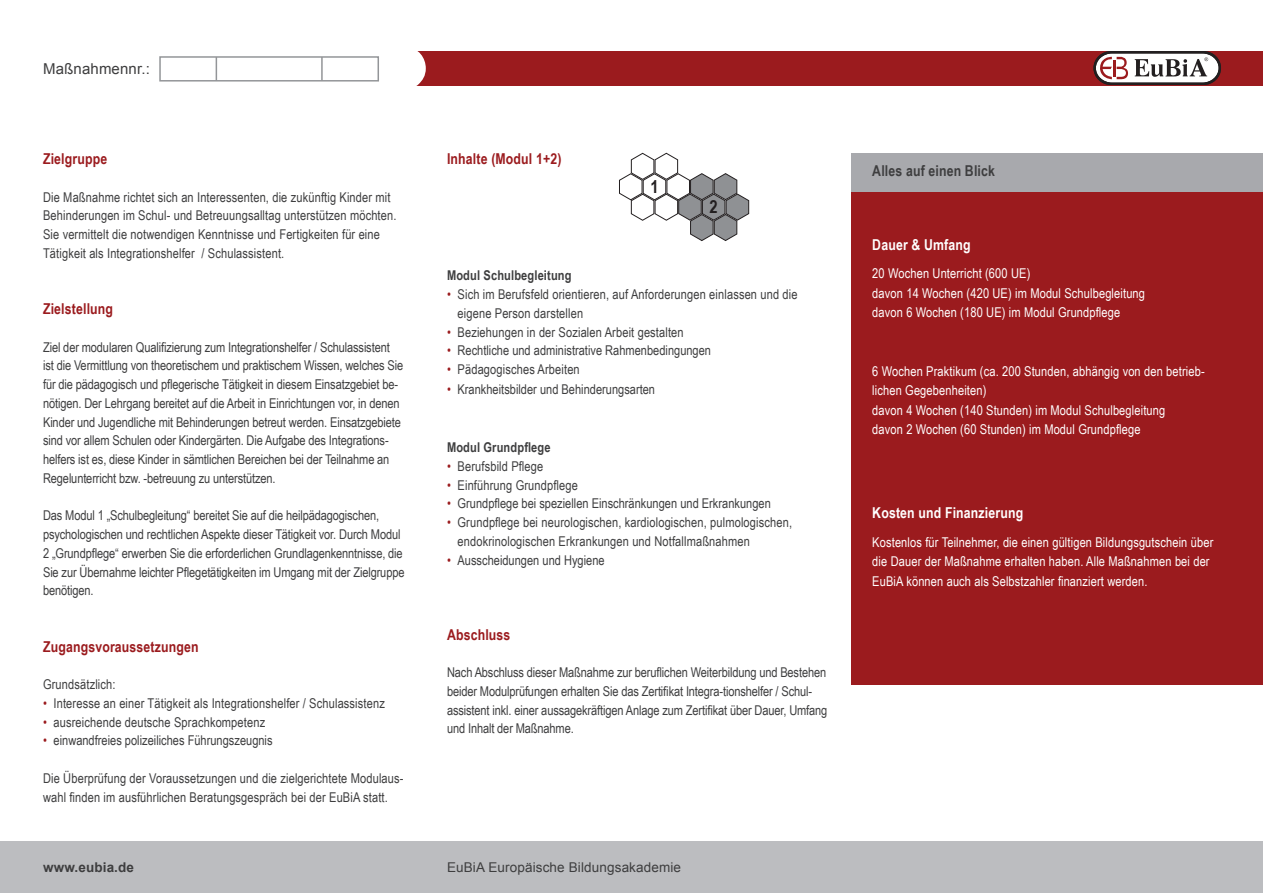
<style>
.page{position:relative;width:1263px;height:893px;background:#fff}
.page>*{position:absolute;margin:0;border:0;box-sizing:border-box;transform-origin:0 0}
.t1{font:700 18px "Arial Narrow";color:#231f20}
.t2{font:700 15px "Arial Narrow";letter-spacing:.01em;color:#9b1b1e}
.t3{font:700 15px "Arial Narrow";letter-spacing:.01em;color:#fff}
.t4{font:700 15px "Arial Narrow";letter-spacing:.01em;color:#3e3e3f}
.t5{font:15px "Arial";letter-spacing:.01em;color:#3e3e3f}
.t6{font:13.5px/18.8px "Arial Narrow";color:#3e3e3f}
.t7{font:13.5px/19.5px "Arial Narrow";letter-spacing:.01em;color:#fff}
.t8{font:700 13.5px "Arial Narrow";letter-spacing:.01em;color:#3e3e3f}
.t9{font:13.5px "Arial";letter-spacing:.01em;color:#3e3e3f}
.t10{font:700 13.5px "Arial";letter-spacing:.01em;color:#3e3e3f}
.s1{color:#9b1b1e}
</style>
<div class="page">
<div style="left:0;top:51px;width:1263px;height:34px;background:#9b1b1e"></div>
<div style="left:0;top:842px;width:1263px;height:51px;background:#bcbdc0"></div>
<svg style="left:0;top:51px;width:426px;height:35px"></svg>
<hr style="left:321px;top:57px;width:2px;height:24px;background:#939598">
<svg style="left:1093px;top:51px;width:128px;height:34px"></svg>
<div style="left:851px;top:191px;width:412px;height:494px;background:#9b1b1e"></div>
<div style="left:851px;top:153px;width:412px;height:38px;background:#a8a9ad"></div>
<svg style="left:619px;top:153px;width:130px;height:88px"></svg>
<p class="t5" style="left:43px;top:59px;width:108px">Maßnahmennr.:</p>
<p class="t2" style="left:43px;top:147px;width:66px">Zielgruppe</p>
<p class="t6" style="left:43px;top:187px;width:355px">Die Maßnahme richtet sich an Interessenten, die zukünftig Kinder mit Behinderungen im Schul- und Betreuungsalltag unterstützen möchten.<br>Sie vermittelt die notwendigen Kenntnisse und Fertigkeiten für eine Tätigkeit als Integrationshelfer / Schulassistent.</p>
<p class="t2" style="left:43px;top:297px;width:72px">Zielstellung</p>
<p class="t6" style="left:43px;top:337px;width:362px">Ziel der modularen Qualifizierung zum Integrationshelfer / Schulassistent ist die Vermittlung von theoretischem und praktischem Wissen, welches Sie für die pädagogisch und pflegerische Tätigkeit in diesem Einsatzgebiet be&shy;nötigen. Der Lehrgang bereitet auf die Arbeit in Einrichtungen vor, in denen Kinder und Jugendliche mit Behinderungen betreut werden. Einsatzgebiete sind vor allem Schulen oder Kindergärten. Die Aufgabe des Integrations&shy;helfers ist es, diese Kinder in sämtlichen Bereichen bei der Teilnahme an Regelunterricht bzw. -betreuung zu unterstützen.</p>
<p class="t6" style="left:43px;top:506px;width:363px">Das Modul 1 „Schulbegleitung“ bereitet Sie auf die heilpädagogischen, psychologischen und rechtlichen Aspekte dieser Tätigkeit vor. Durch Modul 2 „Grundpflege“ erwerben Sie die erforderlichen Grundlagenkenntnisse, die Sie zur Übernahme leichter Pflegetätigkeiten im Umgang mit der Zielgruppe benötigen.</p>
<p class="t2" style="left:43px;top:635px;width:157px">Zugangsvoraussetzungen</p>
<p class="t6" style="left:43px;top:674px;width:74px">Grundsätzlich:</p>
<p class="t6" style="left:43px;top:693px;width:343px"><span class="s1">•</span> Interesse an einer Tätigkeit als Integrationshelfer / Schulassistenz</p>
<p class="t6" style="left:43px;top:712px;width:224px"><span class="s1">•</span> ausreichende deutsche Sprachkompetenz</p>
<p class="t6" style="left:43px;top:731px;width:231px"><span class="s1">•</span> einwandfreies polizeiliches Führungszeugnis</p>
<p class="t6" style="left:43px;top:768px;width:362px">Die Überprüfung der Voraussetzungen und die zielgerichtete Modulaus&shy;wahl finden im ausführlichen Beratungsgespräch bei der EuBiA statt.</p>
<p class="t2" style="left:447px;top:147px;width:116px">Inhalte (Modul 1+2)</p>
<p class="t1" style="left:650px;top:173px;width:10px">1</p>
<p class="t1" style="left:710px;top:193px;width:10px">2</p>
<p class="t8" style="left:447px;top:265px;width:126px">Modul Schulbegleitung</p>
<p class="t6" style="left:458px;top:284px;width:341px;text-indent:-11px"><span class="s1">•</span> Sich im Berufsfeld orientieren, auf Anforderungen einlassen und die eigene Person darstellen</p>
<p class="t6" style="left:447px;top:322px;width:238px"><span class="s1">•</span> Beziehungen in der Sozialen Arbeit gestalten</p>
<p class="t6" style="left:447px;top:341px;width:266px"><span class="s1">•</span> Rechtliche und administrative Rahmenbedingungen</p>
<p class="t6" style="left:447px;top:359px;width:134px"><span class="s1">•</span> Pädagogisches Arbeiten</p>
<p class="t6" style="left:447px;top:379px;width:210px"><span class="s1">•</span> Krankheitsbilder und Behinderungsarten</p>
<p class="t8" style="left:447px;top:437px;width:105px">Modul Grundpflege</p>
<p class="t6" style="left:447px;top:456px;width:98px"><span class="s1">•</span> Berufsbild Pflege</p>
<p class="t6" style="left:447px;top:475px;width:132px"><span class="s1">•</span> Einführung Grundpflege</p>
<p class="t6" style="left:447px;top:494px;width:325px"><span class="s1">•</span> Grundpflege bei speziellen Einschränkungen und Erkrankungen</p>
<p class="t6" style="left:458px;top:512px;width:336px;text-indent:-11px"><span class="s1">•</span> Grundpflege bei neurologischen, kardiologischen, pulmologischen, endokrinologischen Erkrankungen und Notfallmaßnahmen</p>
<p class="t6" style="left:447px;top:550px;width:159px"><span class="s1">•</span> Ausscheidungen und Hygiene</p>
<p class="t2" style="left:447px;top:623px;width:65px">Abschluss</p>
<p class="t6" style="left:447px;top:662px;width:382px">Nach Abschluss dieser Maßnahme zur beruflichen Weiterbildung und Bestehen beider Modulprüfungen erhalten Sie das Zertifikat Integra-tionshelfer / Schul&shy;assistent inkl. einer aussagekräftigen Anlage zum Zertifikat über Dauer, Umfang und Inhalt der Maßnahme.</p>
<p class="t10" style="left:43px;top:858px;width:93px">www.eubia.de</p>
<p class="t9" style="left:447px;top:858px;width:236px">EuBiA Europäische Bildungsakademie</p>
<p class="t4" style="left:872px;top:160px;width:124px">Alles auf einen Blick</p>
<p class="t3" style="left:872px;top:233px;width:100px">Dauer &amp; Umfang</p>
<p class="t7" style="left:872px;top:263px;width:160px">20 Wochen Unterricht (600 UE)</p>
<p class="t7" style="left:872px;top:283px;width:274px">davon 14 Wochen (420 UE) im Modul Schulbegleitung</p>
<p class="t7" style="left:872px;top:302px;width:249px">davon 6 Wochen (180 UE) im Modul Grundpflege</p>
<p class="t7" style="left:872px;top:361px;width:334px">6 Wochen Praktikum (ca. 200 Stunden, abhängig von den betrieb&shy;lichen Gegebenheiten)</p>
<p class="t7" style="left:872px;top:400px;width:294px">davon 4 Wochen (140 Stunden) im Modul Schulbegleitung</p>
<p class="t7" style="left:872px;top:419px;width:270px">davon 2 Wochen (60 Stunden) im Modul Grundpflege</p>
<p class="t3" style="left:872px;top:502px;width:152px">Kosten und Finanzierung</p>
<p class="t7" style="left:872px;top:532px;width:343px">Kostenlos für Teilnehmer, die einen gültigen Bildungsgutschein über die Dauer der Maßnahme erhalten haben. Alle Maßnahmen bei der<br>EuBiA können auch als Selbstzahler finanziert werden.</p>
</div>
